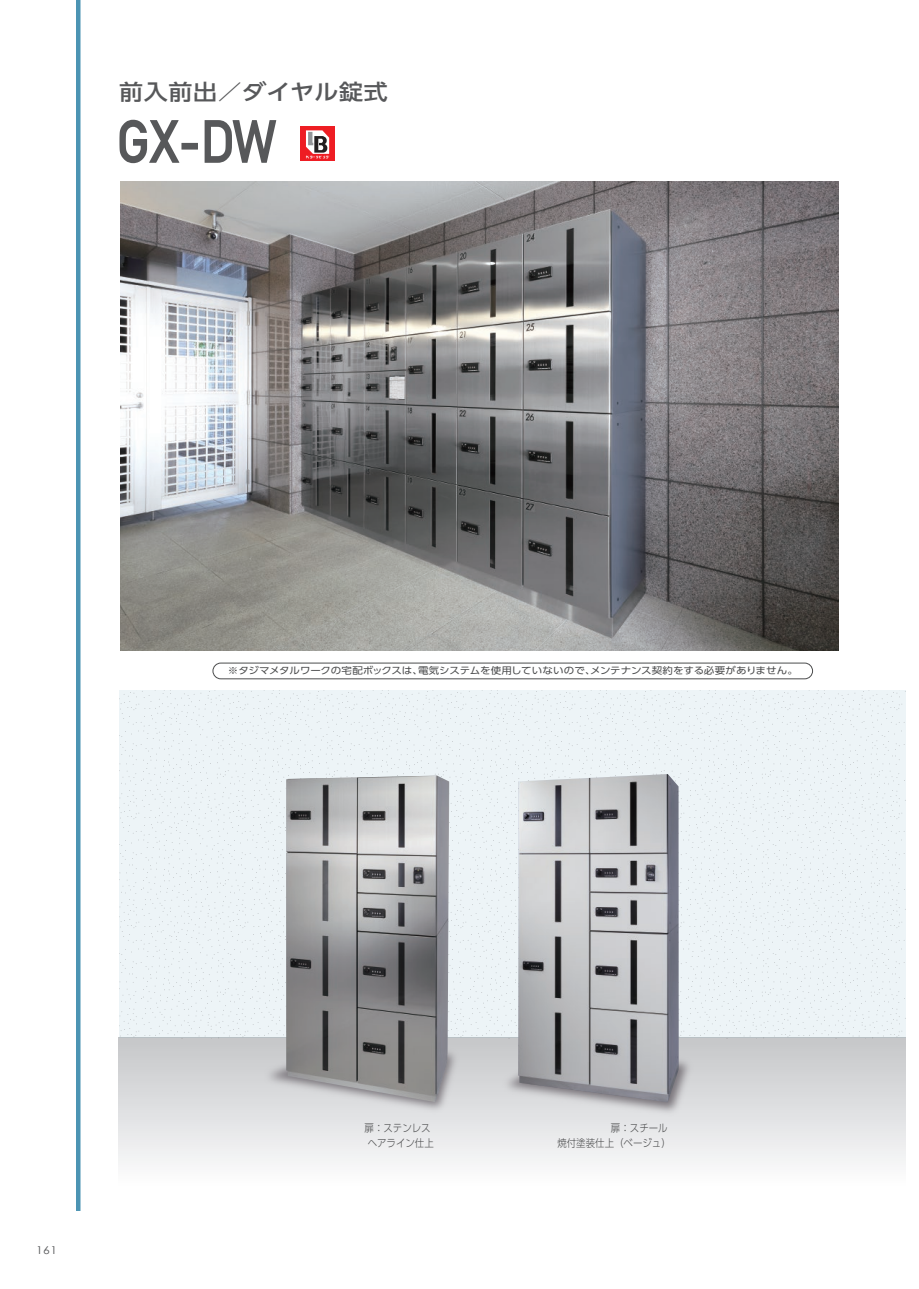
<style>
.page{position:relative;width:919px;height:1289px;background:#fff}
.page>*{position:absolute;margin:0;border:0;box-sizing:border-box;transform-origin:0 0}
.t1{font:60px "Alte DIN1451 Mittelschriftgepraegt";color:#57585a;scale:.9 1}
.t2{font:500 21.6px "UD Shin Go Pro";letter-spacing:.025em;color:#57585a;scale:1.11 1}
.t3{font:10.8px "Century Gothic";color:#57585a;scale:1.11 1}
.t4{font:300 10.5px/14.9px "UD Shin Go Pro";color:#4b4c4d;scale:.9 1}
.t5{font:9.45px "UD Shin Go Pro";letter-spacing:-.01em;color:#4b4c4d;scale:1.11 1}
</style>
<div class="page">
<hr style="left:76px;top:0;width:4px;height:1210px;background:#4c94b3">
<div style="left:118px;top:1037px;width:787px;height:173px;background:linear-gradient(to bottom,#c5c6c9,#fff)"></div>
<div style="left:120px;top:690px;width:785px;height:348px;background:#edf4f7"></div>
<img style="left:454px;top:1002px;width:285px;height:159px">
<img style="left:215px;top:989px;width:291px;height:170px">
<img style="left:120px;top:181px;width:718px;height:470px">
<img style="left:286px;top:775px;width:163px;height:327px">
<img style="left:518px;top:774px;width:160px;height:328px">
<div style="left:213px;top:663px;width:599px;height:16px;border:1px solid #4b4c4d;border-radius:8px"></div>
<div style="left:300px;top:126px;width:34px;height:34px;background:#ee1d23"></div>
<svg style="left:306px;top:130px;width:23px;height:28px"></svg>
<h2 class="t2" style="left:119px;top:74px;width:243px">前入前出／ダイヤル錠式</h2>
<h1 class="t1" style="left:117px;top:106px;width:179px">GX-DW</h1>
<p class="t5" style="left:228px;top:663px;width:515px">※タジマメタルワークの宅配ボックスは、電気システムを使用していないので、メンテナンス契約をする必要がありません。</p>
<p class="t3" style="left:36px;top:1243px;width:21px">161</p>
<p class="t4" style="left:364px;top:1119px;width:78px">扉：ステンレスヘアライン仕上</p>
<p class="t4" style="left:557px;top:1119px;width:127px;text-align:right">扉：スチール<br>焼付塗装仕上（ベージュ）</p>
</div>
